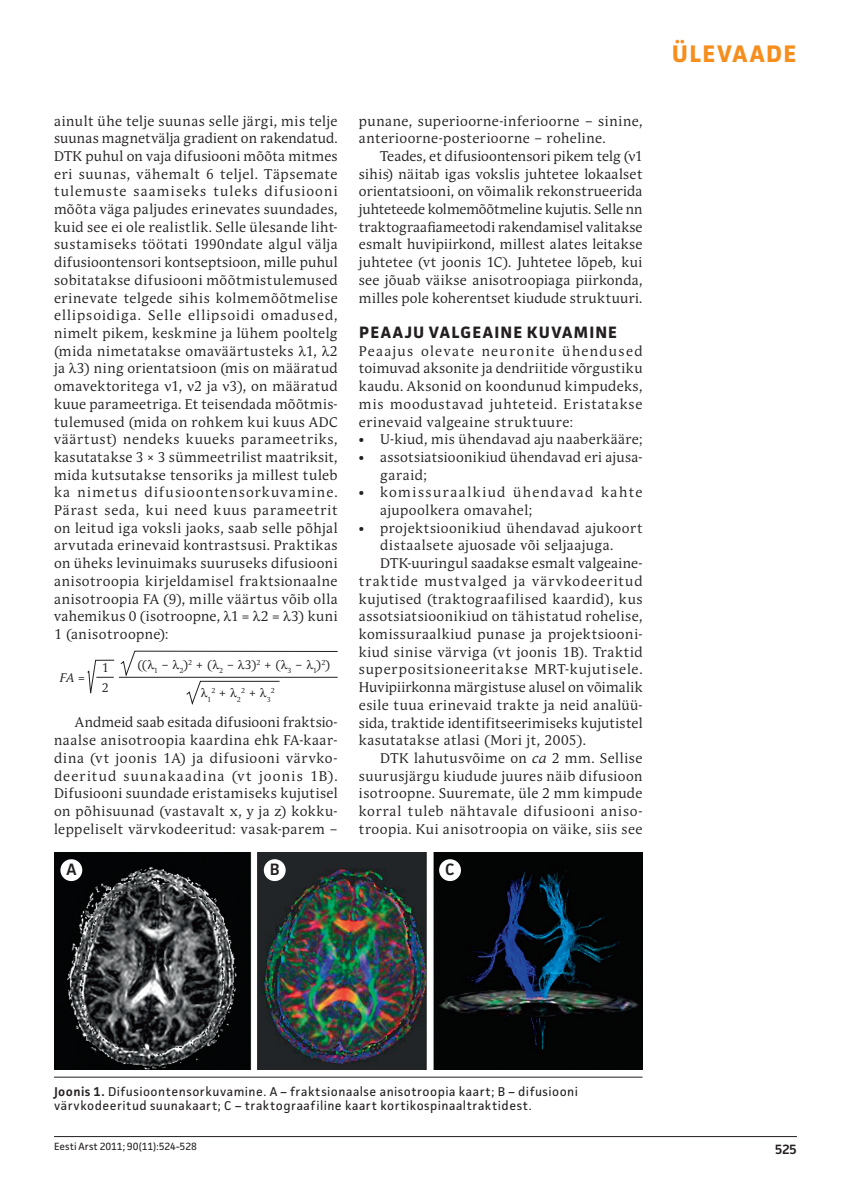
<style>
.page{position:relative;width:851px;height:1191px;background:#fff}
.page>*{position:absolute;margin:0;border:0;box-sizing:border-box;transform-origin:0 0}
.t1{font:700 24px "Facit";letter-spacing:.055em;color:#f68e1e}
.t2{font:700 16.5px "Facit";letter-spacing:.07em;color:#231f20}
.t3{font:600 16.5px "Facit";color:#231f20}
.t4{font:13.95px/17.7px "Andulka Book Pro";letter-spacing:.04em;color:#231f20;text-align:justify}
.t5{font:13.95px "Andulka Book Pro";letter-spacing:.02em;color:#231f20}
.t6{font:13.95px/17.7px "Andulka Book Pro";letter-spacing:.095em;color:#231f20}
.t7{font:13.95px "Andulka Book Pro";letter-spacing:.015em;color:#231f20}
.t8{font:13.95px "Andulka Book Pro";letter-spacing:.065em;color:#231f20}
.t9{font:13.95px "Andulka Book Pro";letter-spacing:.07em;color:#231f20}
.t10{font:13.95px "Andulka Book Pro";letter-spacing:.08em;color:#231f20}
.t11{font:600 13.5px "Facit";color:#231f20}
.t12{font:12.75px/13.5px "Facit";letter-spacing:.035em;color:#231f20}
.t13{font:12.3px "Andulka Book Pro";color:#231f20}
.t14{font:italic 12.3px "Andulka Book Pro";color:#231f20}
.t15{font:10.5px "Facit";letter-spacing:-.005em;color:#231f20}
.t16{font:7.2px "Andulka Book Pro";color:#231f20}
.s1{font-style:italic}
.s2{font-size:12.3px}
.s3{font-style:normal}
.s4{font-weight:600}
</style>
<div class="page">
<hr style="left:54px;top:1136px;width:742px;height:1px;background:#231f20">
<hr style="left:54px;top:1076px;width:588px;height:1px;background:#231f20">
<img style="left:54px;top:852px;width:588px;height:217px">
<div style="left:60px;top:859px;width:22px;height:22px;background:#fff;border-radius:50%"></div>
<div style="left:264px;top:859px;width:21px;height:22px;background:#fff;border-radius:50%"></div>
<div style="left:439px;top:859px;width:22px;height:22px;background:#fff;border-radius:50%"></div>
<svg style="left:87px;top:650px;width:251px;height:55px"></svg>
<p class="t4" style="left:54px;top:113px;width:285px">ainult ühe telje suunas selle järgi, mis telje suunas magnetvälja gradient on rakendatud.<br>DTK puhul on vaja difusiooni mõõta mitmes eri suunas, vähemalt 6 teljel. Täpsemate tulemuste saamiseks tuleks difusiooni mõõta väga paljudes erinevates suundades, kuid see ei ole realistlik. Selle ülesande liht&shy;sustamiseks töötati 1990ndate algul välja difusioontensori kontseptsioon, mille puhul sobitatakse difusiooni mõõtmistulemused erinevate telgede sihis kolmemõõtmelise ellipsoidiga. Selle ellipsoidi omadused, nimelt pikem, keskmine ja lühem pooltelg (mida nimetatakse omaväärtusteks 1, 2 ja 3) ning orientatsioon (mis on määratud omavektoritega 1, 2 ja 3), on määratud kuue parameetriga. Et teisendada mõõtmis&shy;tulemused (mida on rohkem kui kuus ADC väärtust) nendeks kuueks parameetriks, kasutatakse 3 × 3 sümmeetrilist maatriksit, mida kutsutakse tensoriks ja millest tuleb ka nimetus difusioontensorkuvamine.<br>Pärast seda, kui need kuus parameetrit on leitud iga voksli jaoks, saab selle põhjal arvutada erinevaid kontrastsusi. Praktikas on üheks levinuimaks suuruseks difusiooni anisotroopia kirjeldamisel fraktsionaalne anisotroopia FA (9), mille väärtus võib olla vahemikus 0 (isotroopne, 1 = 2 = 3) kuni 1 (anisotroopne):</p>
<p class="t4" style="left:359px;top:113px;width:285px">punane, superioorne-inferioorne – sinine, anterioorne-posterioorne – roheline.</p>
<p class="t4" style="left:359px;top:148px;width:285px;text-indent:21px">Teades, et difusioontensori pikem telg ( 1 sihis) näitab igas vokslis juhtetee lokaalset orientatsiooni, on võimalik rekonstrueerida juhteteede kolmemõõtmeline kujutis. Selle nn traktograafiameetodi rakendamisel valitakse esmalt huvipiirkond, millest alates leitakse juhtetee (vt joonis 1C). Juhtetee lõpeb, kui see jõuab väikse anisotroopiaga piirkonda, milles pole koherentset kiudude struktuuri.</p>
<p class="t2" style="left:359px;top:325px;width:259px">PEAAJU VALGEAINE KUVAMINE</p>
<p class="t4" style="left:359px;top:343px;width:285px">Peaajus olevate neuronite ühendused toimuvad aksonite ja dendriitide võrgustiku kaudu. Aksonid on koondunud kimpudeks, mis moodustavad juhteteid. Eristatakse erinevaid valgeaine struktuure:</p>
<p class="t4" style="left:359px;top:431px;width:285px">• U-kiud, mis ühendavad aju naaberkääre;</p>
<p class="t4" style="left:380px;top:449px;width:264px;text-indent:-21px">• assotsiatsioonikiud ühendavad eri ajusa&shy;garaid;</p>
<p class="t6" style="left:380px;top:485px;width:264px;text-indent:-21px">• komissuraalkiud ühendavad kahte ajupoolkera omavahel;</p>
<p class="t4" style="left:359px;top:520px;width:285px">• projektsioonikiud ühendavad ajukoort</p>
<p class="t4" style="left:380px;top:538px;width:235px">distaalsete ajuosade või seljaajuga.</p>
<p class="t5" style="left:380px;top:557px;width:264px">DTK-uuringul saadakse esmalt valgeaine-</p>
<p class="t10" style="left:359px;top:575px;width:285px">traktide mustvalged ja värvkodeeritud</p>
<p class="t4" style="left:359px;top:591px;width:285px">kujutised (traktograafilised kaardid), kus</p>
<p class="t4" style="left:359px;top:608px;width:285px">assotsiatsioonikiud on tähistatud rohelise,</p>
<p class="t4" style="left:359px;top:626px;width:285px">komissuraalkiud punase ja projektsiooni-</p>
<p class="t4" style="left:359px;top:644px;width:285px">kiud sinise värviga (vt joonis 1B). Traktid</p>
<p class="t8" style="left:359px;top:663px;width:285px">superpositsioneeritakse MRT-kujutisele.</p>
<p class="t7" style="left:359px;top:681px;width:285px">Huvipiirkonna märgistuse alusel on võimalik</p>
<p class="t4" style="left:359px;top:697px;width:285px">esile tuua erinevaid trakte ja neid analüü-</p>
<p class="t5" style="left:359px;top:716px;width:285px">sida, traktide identifitseerimiseks kujutistel</p>
<p class="t4" style="left:359px;top:732px;width:228px">kasutatakse atlasi (Mori jt, 2005).</p>
<p class="t4" style="left:380px;top:750px;width:264px">DTK lahutusvõime on <span class="s1">ca</span> 2 mm. Sellise</p>
<p class="t4" style="left:359px;top:768px;width:285px">suurusjärgu kiudude juures näib difusioon</p>
<p class="t4" style="left:359px;top:785px;width:285px">isotroopne. Suuremate, üle 2 mm kimpude</p>
<p class="t9" style="left:359px;top:805px;width:285px">korral tuleb nähtavale difusiooni aniso-</p>
<p class="t4" style="left:359px;top:821px;width:285px">troopia. Kui anisotroopia on väike, siis see</p>
<p class="t13" style="left:102px;top:662px;width:8px">1</p>
<p class="t13" style="left:137px;top:660px;width:194px">(( <sub>1</sub> – <sub>2</sub>)<sup>2</sup> + ( <sub>2</sub> – 3)<sup>2</sup> + ( <sub>3</sub> – <sub>1</sub>)<sup>2</sup>)</p>
<p class="t13" style="left:102px;top:682px;width:8px">2</p>
<p class="t16" style="left:207px;top:696px;width:5px">1</p>
<p class="t16" style="left:211px;top:692px;width:61px">2 <span class="s2">+</span> 22 <span class="s2">+</span> 3</p>
<p class="t16" style="left:270px;top:688px;width:5px">2</p>
<p class="t14" style="left:60px;top:672px;width:27px">FA <span class="s3">=</span></p>
<p class="t4" style="left:54px;top:715px;width:285px;text-indent:21px">Andmeid saab esitada difusiooni fraktsio&shy;naalse anisotroopia kaardina ehk FA-kaar&shy;dina (vt joonis 1A) ja difusiooni värvko&shy;deeritud suunakaadina (vt joonis 1B).<br>Difusiooni suundade eristamiseks kujutisel on põhisuunad (vastavalt x, y ja z) kokku&shy;leppeliselt värvkodeeritud: vasak-parem –</p>
<p class="t3" style="left:66px;top:862px;width:12px">A</p>
<p class="t3" style="left:270px;top:862px;width:11px">B</p>
<p class="t3" style="left:445px;top:862px;width:11px">C</p>
<h1 class="t1" style="left:671px;top:44px;width:126px">ÜLEVAADE</h1>
<p class="t12" style="left:54px;top:1085px;width:525px"><span class="s4">Joonis 1.</span> Difusioontensorkuvamine. A – fraktsionaalse anisotroopia kaart; B – difusiooni värvkodeeritud suunakaart; C – traktograafiline kaart kortikospinaaltraktidest.</p>
<p class="t15" style="left:54px;top:1142px;width:144px">Eesti Arst 2011; 90(11):524-528</p>
<p class="t11" style="left:774px;top:1143px;width:24px">525</p>
</div>
